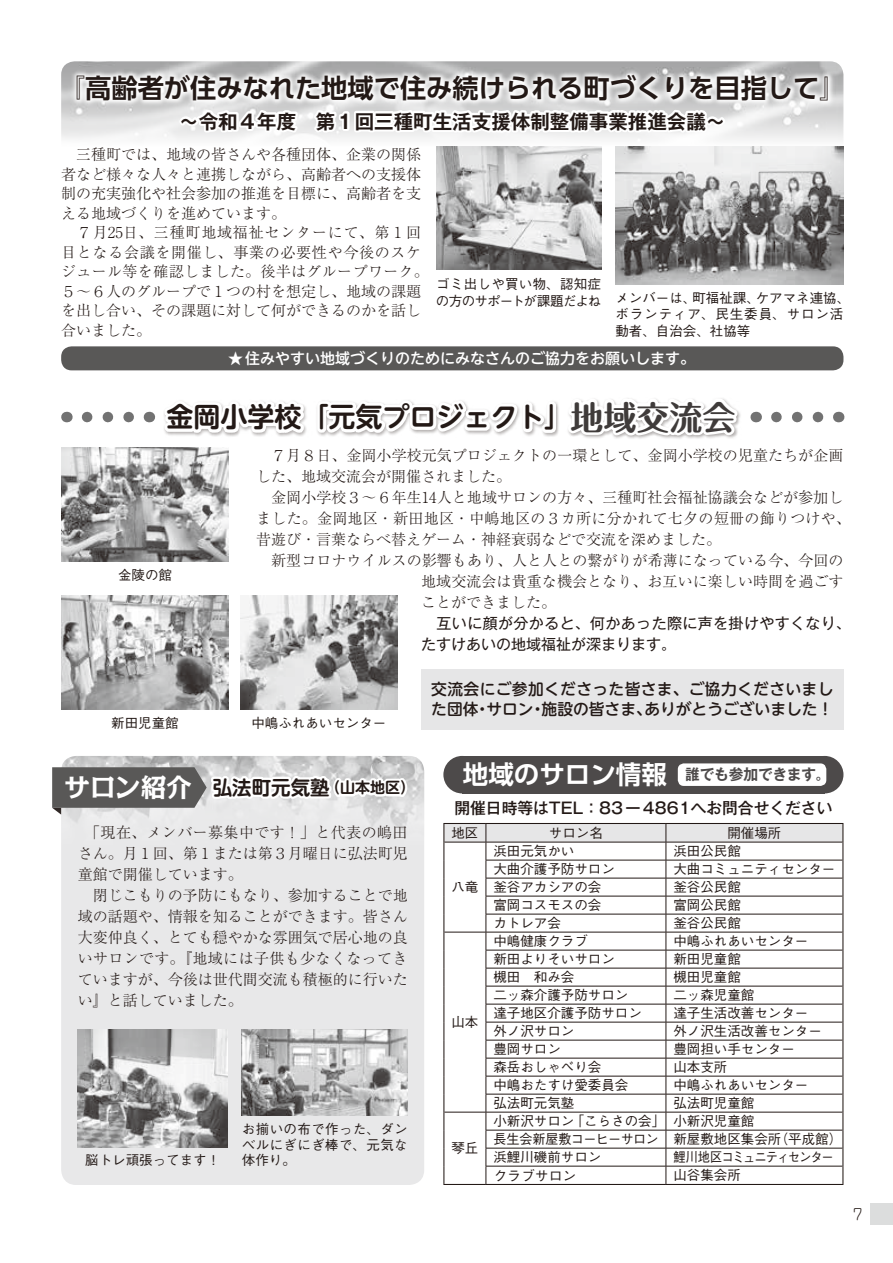
<style>
.page{position:relative;width:893px;height:1263px;background:#fff}
.page>*{position:absolute;margin:0;border:0;box-sizing:border-box;transform-origin:0 0}
.t1{font:700 27px "UD Shin M Go Pr 6 N De";color:#231916}
.t2{font:700 26.25px "UD Shin Go Pr 6 N De";color:#231916}
.t3{font:700 19.5px "Gothic MB101 Pr 6 N De";color:#231916}
.t4{font:700 19.5px "UD Shin M Go Pr 6 N De";color:#231916}
.t5{font:500 15.75px/19.5px "UD Shin M Go Pr 6 N";letter-spacing:.025em;color:#231916}
.t6{font:500 15.75px "Gothic MB101 Pr 6 N";color:#231916}
.t7{font:300 15px/19.5px "Ryumin Pr 6 N";color:#231916}
.t8{font:15px/21px "Gothic MB101 Pr 6 N";letter-spacing:.025em;color:#231916}
.t9{font:300 15px "Ryumin Pr 6 N";letter-spacing:.02em;color:#231916}
.t10{font:500 15px "UD Shin M Go Pr 6 N";color:#fff}
.t11{font:700 15px "Gothic MB101 Pr 6 N De";letter-spacing:-.01em;color:#4d4a4a}
.t12{font:300 15px "Jun 101 Pro";color:#231916}
.t13{font:500 13.8px "Gothic BBB Pr 6 N";color:#231916}
.t14{font:500 13.5px/16.5px "Gothic BBB Pr 6 N";color:#231916}
.t15{font:500 13.5px/16.5px "Gothic BBB Pr 6 N";letter-spacing:-.02em;color:#231916}
.t16{font:500 13.5px "Gothic BBB Pr 6 N";letter-spacing:-.09em;color:#231916;scale:.91 1}
.s1{font-family:"Maru Fo Pro";font-size:33px;color:#3f3b3a}
.s2{font-family:"Kakumin Pro";font-size:25.5px;color:#fff}
.s3{font-size:15px}
.s4{font-family:"UD Shin Go Pr 6 N De";font-size:25.5px;color:#fff}
</style>
<div class="page">
<img style="left:61px;top:61px;width:782px;height:86px">
<div style="left:61px;top:757px;width:363px;height:428px;background:#e8e8e9;border-radius:15px"></div>
<img style="left:72px;top:756px;width:352px;height:74px">
<div style="left:462px;top:756px;width:363px;height:37px;background:#4d4a4a"></div>
<div style="left:806px;top:756px;width:37px;height:37px;background:#4d4a4a;border-radius:50%"></div>
<div style="left:443px;top:756px;width:38px;height:37px;background:#4d4a4a;border-radius:50%"></div>
<div style="left:678px;top:763px;width:148px;height:23px;background:#fff;border-radius:6px"></div>
<div style="left:421px;top:669px;width:422px;height:60px;background:#e6e6e7"></div>
<div style="left:61px;top:346px;width:782px;height:24px;background:#595857;border-radius:10px"></div>
<svg style="left:176px;top:107px;width:201px;height:29px"></svg>
<svg style="left:385px;top:107px;width:343px;height:60px"></svg>
<img style="left:615px;top:147px;width:228px;height:138px">
<img style="left:436px;top:147px;width:165px;height:123px">
<svg style="left:443px;top:823px;width:400px;height:361px"></svg>
<hr style="left:443px;top:1184px;width:43px;height:1px;background:#231916">
<hr style="left:486px;top:1184px;width:180px;height:1px;background:#231916">
<hr style="left:666px;top:1184px;width:177px;height:1px;background:#231916">
<hr style="left:486px;top:1166px;width:180px;height:1px;background:#231916">
<hr style="left:666px;top:1166px;width:176px;height:1px;background:#231916">
<img style="left:242px;top:1029px;width:166px;height:87px">
<img style="left:78px;top:1029px;width:150px;height:118px">
<img style="left:61px;top:448px;width:168px;height:114px">
<img style="left:61px;top:596px;width:168px;height:114px">
<img style="left:241px;top:596px;width:156px;height:114px">
<svg style="left:52px;top:756px;width:359px;height:62px"></svg>
<svg style="left:70px;top:68px;width:765px;height:39px"></svg>
<svg style="left:164px;top:401px;width:142px;height:36px"></svg>
<svg style="left:317px;top:400px;width:242px;height:37px"></svg>
<svg style="left:565px;top:256px;width:175px;height:183px"></svg>
<svg style="left:776px;top:412px;width:48px;height:10px"></svg>
<svg style="left:87px;top:412px;width:47px;height:10px"></svg>
<div style="left:870px;top:1203px;width:23px;height:22px;background:#dcdddd"></div>
<h2 class="t2" style="left:59px;top:67px;width:788px">『高齢者が住みなれた地域で住み続けられる町づくりを目指して』</h2>
<h3 class="t3" style="left:179px;top:105px;width:548px">～令和４年度　第１回三種町生活支援体制整備事業推進会議～</h3>
<p class="t7" style="left:61px;top:144px;width:369px">　三種町では、地域の皆さんや各種団体、企業の関係者など様々な人々と連携しながら、高齢者への支援体制の充実強化や社会参加の推進を目標に、高齢者を支える地域づくりを進めています。<br>　７月25日、三種町地域福祉センターにて、第１回目となる会議を開催し、事業の必要性や今後のスケジュール等を確認しました。後半はグループワーク。<br>５～６人のグループで１つの村を想定し、地域の課題を出し合い、その課題に対して何ができるのかを話し合いました。</p>
<p class="t10" style="left:228px;top:346px;width:468px">★住みやすい地域づくりのためにみなさんのご協力をお願いします。</p>
<p class="t15" style="left:436px;top:275px;width:167px">ゴミ出しや買い物、認知症の方のサポートが課題だよね</p>
<p class="t14" style="left:615px;top:289px;width:236px">メンバーは、町福祉課、ケアマネ連協、ボランティア、民生委員、サロン活動者、自治会、社協等</p>
<h1 class="t1" style="left:167px;top:394px;width:570px">金岡小学校「元気プロジェクト」<span class="s1">地域交流会</span></h1>
<p class="t14" style="left:118px;top:565px;width:55px">金陵の館</p>
<p class="t7" style="left:256px;top:445px;width:589px">　７月８日、金岡小学校元気プロジェクトの一環として、金岡小学校の児童たちが企画</p>
<p class="t7" style="left:256px;top:466px;width:256px">した、地域交流会が開催されました。</p>
<p class="t7" style="left:256px;top:487px;width:589px">　金岡小学校３～６年生14人と地域サロンの方々、三種町社会福祉協議会などが参加し</p>
<p class="t9" style="left:256px;top:507px;width:596px">ました。金岡地区・新田地区・中嶋地区の３カ所に分かれて七夕の短冊の飾りつけや、</p>
<p class="t7" style="left:256px;top:529px;width:466px">昔遊び・言葉ならべ替えゲーム・神経衰弱などで交流を深めました。</p>
<p class="t7" style="left:256px;top:550px;width:589px">　新型コロナウイルスの影響もあり、人と人との繋がりが希薄になっている今、今回の</p>
<p class="t7" style="left:421px;top:571px;width:424px">地域交流会は貴重な機会となり、お互いに楽しい時間を過ごす</p>
<p class="t7" style="left:421px;top:592px;width:136px">ことができました。</p>
<p class="t8" style="left:421px;top:612px;width:431px">　互いに顔が分かると、何かあった際に声を掛けやすくなり、たすけあいの地域福祉が深まります。</p>
<p class="t14" style="left:111px;top:713px;width:69px">新田児童館</p>
<p class="t14" style="left:251px;top:713px;width:137px">中嶋ふれあいセンター</p>
<p class="t5" style="left:431px;top:679px;width:404px">交流会にご参加くださった皆さま、ご協力くださいました団体・サロン・施設の皆さま、ありがとうございました！</p>
<h3 class="t4" style="left:64px;top:771px;width:352px"><span class="s2">サロン紹介</span> 弘法町元気塾<span class="s3">（山本地区）</span></h3>
<p class="t7" style="left:78px;top:821px;width:331px;line-height:21px">　「現在、メンバー募集中です！」と代表の嶋田さん。月１回、第１または第３月曜日に弘法町児童館で開催しています。<br>　閉じこもりの予防にもなり、参加することで地域の話題や、情報を知ることができます。皆さん大変仲良く、とても穏やかな雰囲気で居心地の良いサロンです。『地域には子供も少なくなってきていますが、今後は世代間交流も積極的に行いたい』と話していました。</p>
<p class="t14" style="left:85px;top:1151px;width:137px">脳トレ頑張ってます！</p>
<p class="t14" style="left:242px;top:1120px;width:167px;line-height:15.8px;text-align:justify">お揃いの布で作った、ダンベルにぎにぎ棒で、元気な体作り。</p>
<p class="t11" style="left:463px;top:762px;width:369px"><span class="s4">地域のサロン情報</span> 誰でも参加できます。</p>
<p class="t6" style="left:454px;top:795px;width:380px">開催日時等はTEL：83ー4861へお問合せください</p>
<p class="t14" style="left:451px;top:824px;width:28px">地区</p>
<p class="t14" style="left:549px;top:824px;width:55px">サロン名</p>
<p class="t14" style="left:727px;top:824px;width:56px">開催場所</p>
<p class="t14" style="left:451px;top:878px;width:28px">八竜</p>
<p class="t14" style="left:451px;top:1013px;width:28px">山本</p>
<p class="t14" style="left:451px;top:1139px;width:28px">琴丘</p>
<p class="t14" style="left:493px;top:842px;width:82px">浜田元気かい</p>
<p class="t14" style="left:673px;top:842px;width:69px">浜田公民館</p>
<p class="t14" style="left:493px;top:860px;width:123px">大曲介護予防サロン</p>
<p class="t14" style="left:673px;top:860px;width:164px">大曲コミュニティセンター</p>
<p class="t14" style="left:493px;top:878px;width:109px">釜谷アカシアの会</p>
<p class="t14" style="left:673px;top:878px;width:69px">釜谷公民館</p>
<p class="t14" style="left:493px;top:896px;width:109px">富岡コスモスの会</p>
<p class="t14" style="left:673px;top:896px;width:69px">富岡公民館</p>
<p class="t14" style="left:493px;top:914px;width:69px">カトレア会</p>
<p class="t14" style="left:673px;top:914px;width:69px">釜谷公民館</p>
<p class="t14" style="left:493px;top:932px;width:96px">中嶋健康クラブ</p>
<p class="t14" style="left:673px;top:932px;width:137px">中嶋ふれあいセンター</p>
<p class="t14" style="left:493px;top:950px;width:123px">新田よりそいサロン</p>
<p class="t14" style="left:673px;top:950px;width:69px">新田児童館</p>
<p class="t14" style="left:493px;top:968px;width:82px">槻田　和み会</p>
<p class="t14" style="left:673px;top:968px;width:69px">槻田児童館</p>
<p class="t14" style="left:493px;top:986px;width:136px">二ッ森介護予防サロン</p>
<p class="t14" style="left:673px;top:986px;width:82px">二ッ森児童館</p>
<p class="t14" style="left:493px;top:1004px;width:150px">達子地区介護予防サロン</p>
<p class="t14" style="left:673px;top:1004px;width:137px">達子生活改善センター</p>
<p class="t14" style="left:493px;top:1022px;width:82px">外ノ沢サロン</p>
<p class="t14" style="left:673px;top:1022px;width:150px">外ノ沢生活改善センター</p>
<p class="t14" style="left:493px;top:1040px;width:69px">豊岡サロン</p>
<p class="t14" style="left:673px;top:1040px;width:123px">豊岡担い手センター</p>
<p class="t14" style="left:493px;top:1058px;width:109px">森岳おしゃべり会</p>
<p class="t14" style="left:673px;top:1058px;width:55px">山本支所</p>
<p class="t14" style="left:493px;top:1076px;width:136px">中嶋おたすけ愛委員会</p>
<p class="t14" style="left:673px;top:1076px;width:137px">中嶋ふれあいセンター</p>
<p class="t14" style="left:493px;top:1094px;width:82px">弘法町元気塾</p>
<p class="t14" style="left:673px;top:1094px;width:82px">弘法町児童館</p>
<p class="t14" style="left:493px;top:1111px;width:350px;line-height:18px">小新沢サロン「こらさの会」 小新沢児童館<br>長生会新屋敷コーヒーサロン 新屋敷地区集会所（平成館）浜鯉川磯前サロン</p>
<p class="t16" style="left:673px;top:1146px;width:178px">鯉川地区コミュニティセンター</p>
<p class="t13" style="left:493px;top:1164px;width:84px">クラブサロン</p>
<p class="t14" style="left:673px;top:1166px;width:69px">山谷集会所</p>
<p class="t12" style="left:853px;top:1202px;width:11px">7</p>
</div>
